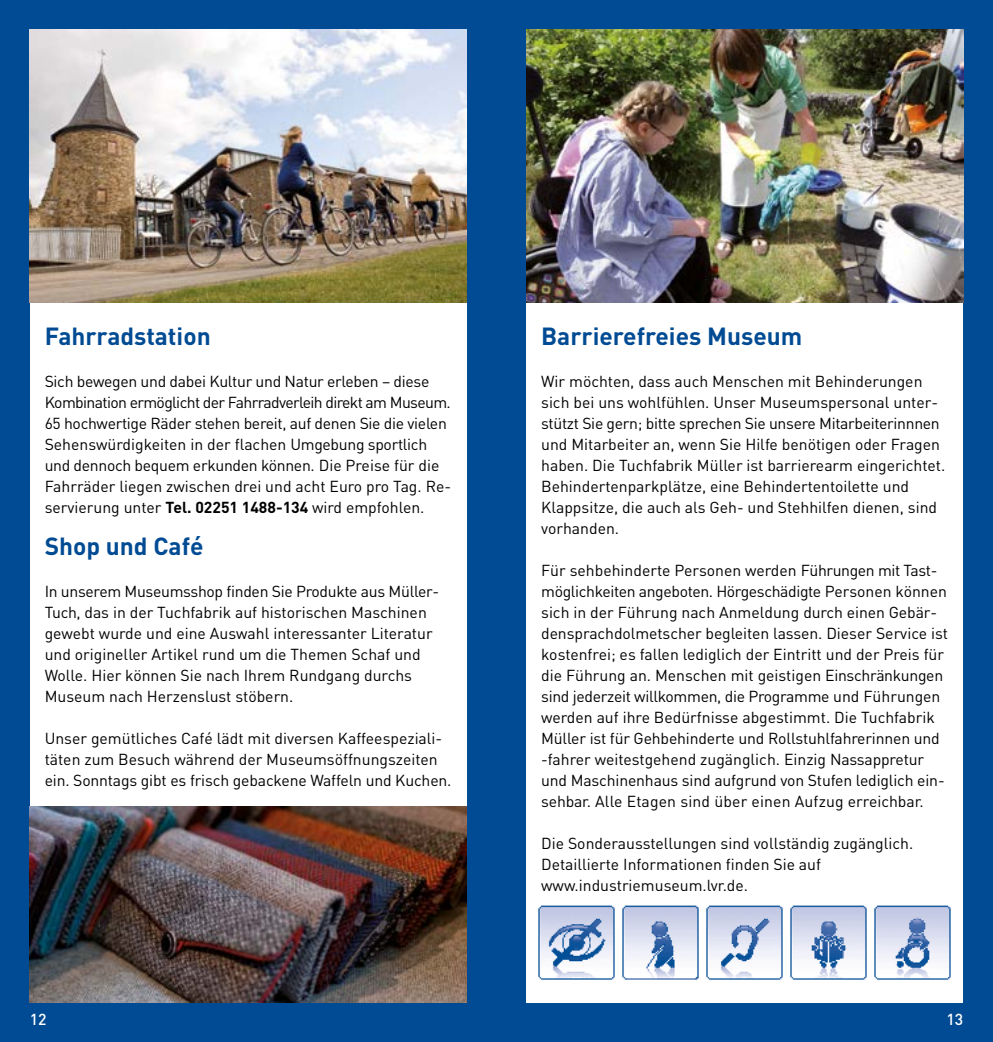
<style>
.page{position:relative;width:993px;height:1042px;background:#fff}
.page>*{position:absolute;margin:0;border:0;box-sizing:border-box;transform-origin:0 0}
.t1{font:700 24.5px "DIN";color:#004b93}
.t2{font:15.75px/21px "DIN";color:#000}
.t3{font:15.75px/21px "DIN";letter-spacing:-.02em;color:#000}
.t4{font:500 15.75px "DIN";color:#fff}
.s1{font-weight:700}
</style>
<div class="page">
<div style="left:0;top:0;width:992px;height:1042px;background:#004b93"></div>
<div style="left:30px;top:289px;width:436px;height:581px;background:#fff"></div>
<div style="left:526px;top:255px;width:436px;height:747px;background:#fff"></div>
<img style="left:526px;top:30px;width:436px;height:273px">
<img style="left:538px;top:905px;width:77px;height:75px">
<img style="left:622px;top:905px;width:77px;height:75px">
<img style="left:706px;top:905px;width:77px;height:75px">
<img style="left:790px;top:905px;width:77px;height:75px">
<img style="left:874px;top:905px;width:77px;height:75px">
<img style="left:30px;top:30px;width:436px;height:273px">
<img style="left:30px;top:807px;width:436px;height:195px">
<h1 class="t1" style="left:45px;top:320px;width:167px">Fahrradstation</h1>
<p class="t3" style="left:45px;top:370px;width:408px">Sich bewegen und dabei Kultur und Natur erleben – diese Kombination ermöglicht der Fahrradverleih direkt am Museum.<br>65 hochwertige Räder stehen bereit, auf denen Sie die vielen Sehenswürdigkeiten in der flachen Umgebung sportlich und dennoch bequem erkunden können. Die Preise für die Fahrräder liegen zwischen drei und acht Euro pro Tag. Re&shy;servierung unter <span class="s1">Tel. 02251 1488-134</span> wird empfohlen.</p>
<h1 class="t1" style="left:45px;top:530px;width:160px">Shop und Café</h1>
<p class="t2" style="left:45px;top:580px;width:396px">In unserem Museumsshop finden Sie Produkte aus Müller-Tuch, das in der Tuchfabrik auf historischen Maschinen gewebt wurde und eine Auswahl interessanter Literatur und origineller Artikel rund um die Themen Schaf und Wolle. Hier können Sie nach Ihrem Rundgang durchs Museum nach Herzenslust stöbern.</p>
<p class="t2" style="left:45px;top:727px;width:408px">Unser gemütliches Café lädt mit diversen Kaffeespeziali&shy;täten zum Besuch während der Museumsöffnungszeiten ein. Sonntags gibt es frisch gebackene Waffeln und Kuchen.</p>
<h1 class="t1" style="left:541px;top:320px;width:262px">Barrierefreies Museum</h1>
<p class="t2" style="left:541px;top:370px;width:405px">Wir möchten, dass auch Menschen mit Behinderungen sich bei uns wohlfühlen. Unser Museumspersonal unter&shy;stützt Sie gern; bitte sprechen Sie unsere Mitarbeiterinnnen und Mitarbeiter an, wenn Sie Hilfe benötigen oder Fragen haben. Die Tuchfabrik Müller ist barrierearm eingerichtet.<br>Behindertenparkplätze, eine Behindertentoilette und Klappsitze, die auch als Geh- und Stehhilfen dienen, sind vorhanden.</p>
<p class="t2" style="left:541px;top:559px;width:408px">Für sehbehinderte Personen werden Führungen mit Tast&shy;möglichkeiten angeboten. Hörgeschädigte Personen können sich in der Führung nach Anmeldung durch einen Gebär&shy;densprachdolmetscher begleiten lassen. Dieser Service ist kostenfrei; es fallen lediglich der Eintritt und der Preis für die Führung an. Menschen mit geistigen Einschränkungen sind jederzeit willkommen, die Programme und Führungen werden auf ihre Bedürfnisse abgestimmt. Die Tuchfabrik Müller ist für Gehbehinderte und Rollstuhlfahrerinnen und -fahrer weitestgehend zugänglich. Einzig Nassappretur und Maschinenhaus sind aufgrund von Stufen lediglich ein&shy;sehbar. Alle Etagen sind über einen Aufzug erreichbar.</p>
<p class="t2" style="left:541px;top:832px;width:373px">Die Sonderausstellungen sind vollständig zugänglich.<br>Detaillierte Informationen finden Sie auf www.industriemuseum.lvr.de.</p>
<p class="t4" style="left:30px;top:1009px;width:18px">12</p>
<p class="t4" style="left:946px;top:1009px;width:18px">13</p>
</div>
